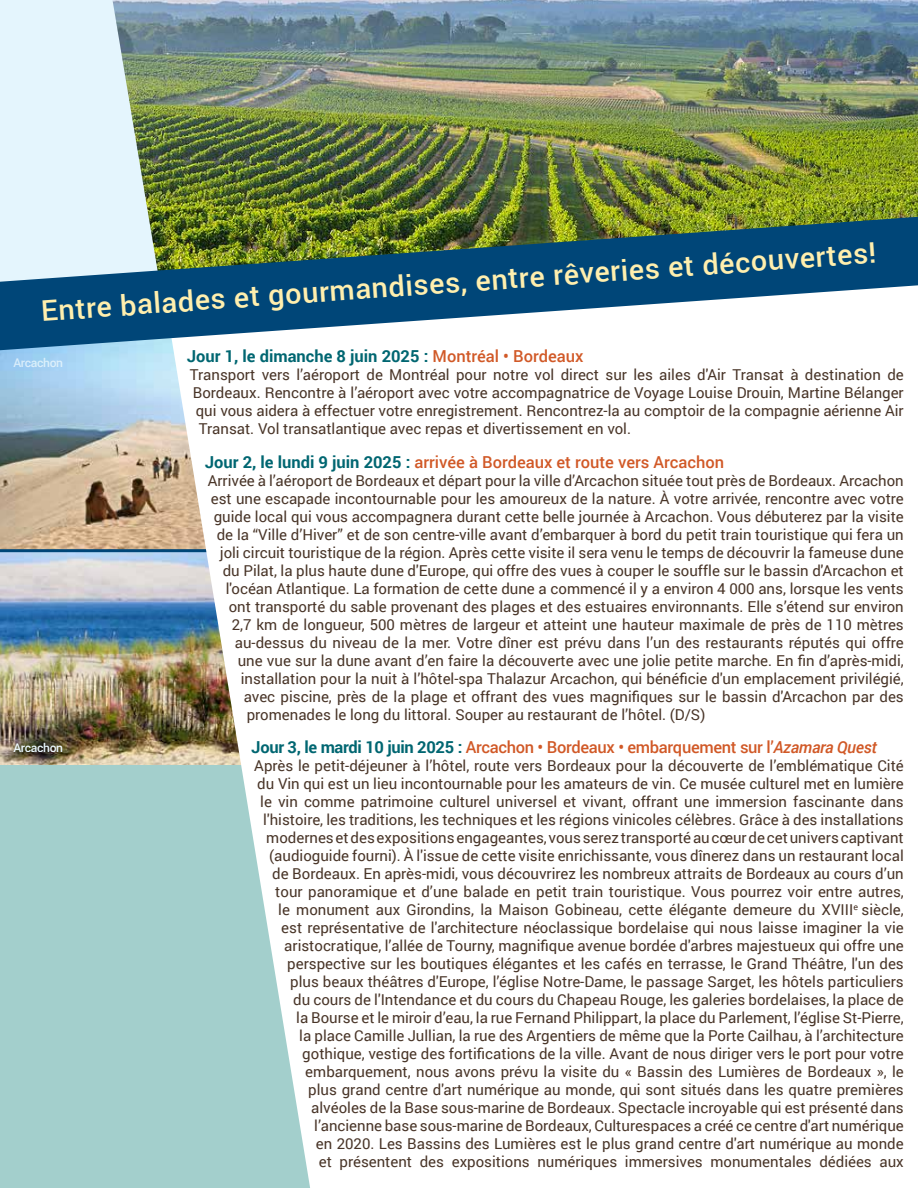
<style>
.page{position:relative;width:918px;height:1188px;background:#fff}
.page>*{position:absolute;margin:0;border:0;box-sizing:border-box;transform-origin:0 0}
.t1{font:500 28.5px "Roboto";color:#ffefae}
.t2{font:500 16.5px "Roboto";letter-spacing:-.005em;color:#d15927}
.t3{font:700 16.5px "Roboto";color:#006671}
.t4{font:15px/18px "Roboto";color:#493528;text-align:right}
.t5{font:500 12px "Roboto";letter-spacing:-.03em;color:#e4f5fd}
.s1{font-weight:500;color:#d15927}
.s2{font-weight:700;color:#006671}
.s3{font-style:italic}
</style>
<div class="page">
<img style="left:0;top:350px;width:162px;height:199px">
<img style="left:0;top:552px;width:162px;height:213px">
<img style="left:159px;top:0;width:759px;height:217px">
<div style="left:0;top:765px;width:310px;height:423px;background:#a3cfcc"></div>
<svg style="left:0;top:0;width:159px;height:217px;background:#d0e2e3"></svg>
<hr style="left:0;top:549px;width:210px;height:3px;background:#004678">
<svg style="left:162px;top:350px;width:148px;height:836px"></svg>
<svg style="left:0;top:217px;width:918px;height:133px;fill:#004678"></svg>
<h1 class="t1" style="left:40px;top:291px;width:839px;rotate:-4deg">Entre balades et gourmandises, entre rêveries et découvertes!</h1>
<p class="t5" style="left:14px;top:354px;width:51px">Arcachon</p>
<p class="t5" style="left:14px;top:739px;width:51px">Arcachon</p>
<p class="t3" style="left:187px;top:345px;width:398px">Jour 1, le dimanche 8 juin 2025 : <span class="s1">Montréal • Bordeaux</span></p>
<p class="t4" style="left:190px;top:365px;width:716px">Transport vers l’aéroport de Montréal pour notre vol direct sur les ailes d'Air Transat à destination de</p>
<p class="t4" style="left:193px;top:383px;width:712px">Bordeaux. Rencontre à l’aéroport avec votre accompagnatrice de Voyage Louise Drouin, Martine Bélanger</p>
<p class="t4" style="left:196px;top:401px;width:709px">qui vous aidera à effectuer votre enregistrement. Rencontrez-la au comptoir de la compagnie aérienne Air</p>
<p class="t4" style="left:199px;top:419px;width:434px">Transat. Vol transatlantique avec repas et divertissement en vol.</p>
<p class="t2" style="left:205px;top:450px;width:521px"><span class="s2">Jour 2, le lundi 9 juin 2025 :</span> arrivée à Bordeaux et route vers Arcachon</p>
<p class="t4" style="left:208px;top:471px;width:698px">Arrivée à l’aéroport de Bordeaux et départ pour la ville d’Arcachon située tout près de Bordeaux. Arcachon</p>
<p class="t4" style="left:211px;top:489px;width:695px">est une escapade incontournable pour les amoureux de la nature. À votre arrivée, rencontre avec votre</p>
<p class="t4" style="left:214px;top:507px;width:692px">guide local qui vous accompagnera durant cette belle journée à Arcachon. Vous débuterez par la visite</p>
<p class="t4" style="left:217px;top:525px;width:688px">de la “Ville d’Hiver” et de son centre-ville avant d’embarquer à bord du petit train touristique qui fera un</p>
<p class="t4" style="left:220px;top:543px;width:685px">joli circuit touristique de la région. Après cette visite il sera venu le temps de découvrir la fameuse dune</p>
<p class="t4" style="left:223px;top:561px;width:683px">du Pilat, la plus haute dune d'Europe, qui offre des vues à couper le souffle sur le bassin d'Arcachon et</p>
<p class="t4" style="left:226px;top:579px;width:680px">l'océan Atlantique. La formation de cette dune a commencé il y a environ 4 000 ans, lorsque les vents</p>
<p class="t4" style="left:229px;top:597px;width:677px">ont transporté du sable provenant des plages et des estuaires environnants. Elle s’étend sur environ</p>
<p class="t4" style="left:232px;top:615px;width:674px">2,7 km de longueur, 500 mètres de largeur et atteint une hauteur maximale de près de 110 mètres</p>
<p class="t4" style="left:235px;top:633px;width:671px">au-dessus du niveau de la mer. Votre dîner est prévu dans l’un des restaurants réputés qui offre</p>
<p class="t4" style="left:238px;top:651px;width:667px">une vue sur la dune avant d’en faire la découverte avec une jolie petite marche. En fin d’après-midi,</p>
<p class="t4" style="left:241px;top:669px;width:664px">installation pour la nuit à l’hôtel-spa Thalazur Arcachon, qui bénéficie d'un emplacement privilégié,</p>
<p class="t4" style="left:244px;top:687px;width:661px">avec piscine, près de la plage et offrant des vues magnifiques sur le bassin d'Arcachon par des</p>
<p class="t4" style="left:247px;top:705px;width:460px">promenades le long du littoral. Souper au restaurant de l’hôtel. (D/S)</p>
<p class="t2" style="left:251px;top:735px;width:627px"><span class="s2">Jour 3, le mardi 10 juin 2025 :</span> Arcachon • Bordeaux • embarquement sur l’<span class="s3">Azamara Quest</span></p>
<p class="t4" style="left:254px;top:756px;width:651px">Après le petit-déjeuner à l’hôtel, route vers Bordeaux pour la découverte de l’emblématique Cité du Vin qui est un lieu incontournable pour les amateurs de vin. Ce musée culturel met en lumière le vin comme patrimoine culturel universel et vivant, offrant une immersion fascinante dans l'histoire, les traditions, les techniques et les régions vinicoles célèbres. Grâce à des installations modernes et des expositions engageantes, vous serez transporté au cœur de cet univers captivant (audioguide fourni). À l'issue de cette visite enrichissante, vous dînerez dans un restaurant local de Bordeaux. En après-midi, vous découvrirez les nombreux attraits de Bordeaux au cours d’un tour panoramique et d’une balade en petit train touristique. Vous pourrez voir entre autres,<br>le monument aux Girondins, la Maison Gobineau, cette élégante demeure du XVIII<sup>e</sup> siècle, est représentative de l'architecture néoclassique bordelaise qui nous laisse imaginer la vie aristocratique, l’allée de Tourny, magnifique avenue bordée d'arbres majestueux qui offre une perspective sur les boutiques élégantes et les cafés en terrasse, le Grand Théâtre, l'un des<br>plus beaux théâtres d'Europe, l’église Notre-Dame, le passage Sarget, les hôtels particuliers<br>du cours de l'Intendance et du cours du Chapeau Rouge, les galeries bordelaises, la place de<br>la Bourse et le miroir d’eau, la rue Fernand Philippart, la place du Parlement, l’église St-Pierre,<br>la place Camille Jullian, la rue des Argentiers de même que la Porte Cailhau, à l’architecture gothique, vestige des fortifications de la ville. Avant de nous diriger vers le port pour votre embarquement, nous avons prévu la visite du « Bassin des Lumières de Bordeaux », le<br>plus grand centre d'art numérique au monde, qui sont situés dans les quatre premières alvéoles de la Base sous-marine de Bordeaux. Spectacle incroyable qui est présenté dans l’ancienne base sous-marine de Bordeaux, Culturespaces a créé ce centre d'art numérique<br>en 2020. Les Bassins des Lumières est le plus grand centre d'art numérique au monde<br>et présentent des expositions numériques immersives monumentales dédiées aux</p>
</div>
